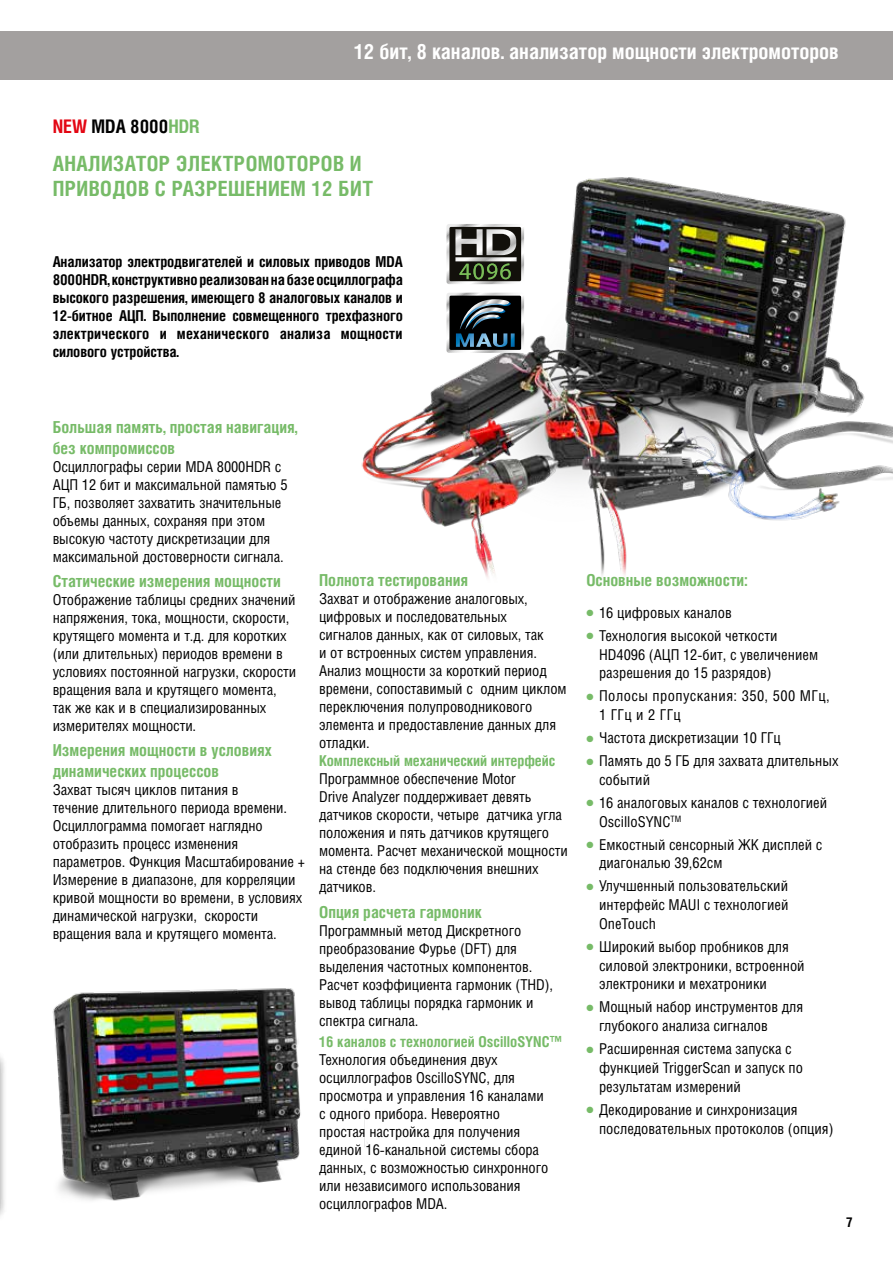
<style>
.page{position:relative;width:893px;height:1263px;background:#fff}
.page>*{position:absolute;margin:0;border:0;box-sizing:border-box;transform-origin:0 0}
.t1{font:700 21px/25.2px "Helios Cond C";letter-spacing:.02em;color:#77bb68}
.t2{font:700 21px "Helios Cond C";color:#fff}
.t3{font:700 18.75px "Helios Cond C";color:#000}
.t4{font:700 16.5px/21px "Helios Cond C";color:#77bb68}
.t5{font:15px/18px "Helios Cond C";letter-spacing:-.005em;color:#000}
.t6{font:700 15px/18px "Helios Cond C";letter-spacing:.01em;color:#000;text-align:justify}
.t7{font:700 15px "Helios Cond C";letter-spacing:-.005em;color:#77bb68}
.t8{font:15px/18.8px "Helios Cond C";letter-spacing:.03em;color:#000}
.t9{font:700 13.5px "Helios Cond C";color:#000}
.s1{color:#e30613}
.s2{color:#77bb68}
</style>
<div class="page">
<div style="left:0;top:31px;width:893px;height:48px;background:#a3a09f"></div>
<div style="left:0;top:1050px;width:7px;height:172px;background:#000;opacity:.75"></div>
<svg style="left:0;top:1057px;width:1px;height:151px"></svg>
<img style="left:361px;top:177px;width:532px;height:401px">
<img style="left:52px;top:988px;width:316px;height:213px">
<svg style="left:446px;top:293px;width:78px;height:60px;background:#404b52"></svg>
<svg style="left:446px;top:224px;width:78px;height:60px;background:#6a6d64"></svg>
<h1 class="t2" style="left:354px;top:39px;width:486px">12 бит, 8 каналов. анализатор мощности электромоторов</h1>
<p class="t3" style="left:53px;top:115px;width:149px"><span class="s1">NEW</span> MDA 8000<span class="s2">HDR</span></p>
<h1 class="t1" style="left:53px;top:150px;width:322px">АНАЛИЗАТОР ЭЛЕКТРОМОТОРОВ И<br>ПРИВОДОВ С РАЗРЕШЕНИЕМ 12 БИТ</h1>
<p class="t6" style="left:53px;top:252px;width:352px">Анализатор электродвигателей и силовых приводов MDA 8000HDR, конструктивно реализован на базе осциллографа высокого разрешения, имеющего 8 аналоговых каналов и 12-битное АЦП. Выполнение совмещенного трехфазного электрического и механического анализа мощности силового устройства.</p>
<p class="t4" style="left:53px;top:416px;width:246px">Большая память, простая навигация, без компромиссов</p>
<p class="t5" style="left:53px;top:457px;width:236px">Осциллографы серии MDA 8000HDR с АЦП 12 бит и максимальной памятью 5<br>ГБ, позволяет захватить значительные объемы данных, сохраняя при этом высокую частоту дискретизации для максимальной достоверности сигнала.</p>
<p class="t4" style="left:53px;top:570px;width:230px">Статические измерения мощности</p>
<p class="t5" style="left:53px;top:590px;width:245px">Отображение таблицы средних значений напряжения, тока, мощности, скорости, крутящего момента и т.д. для коротких (или длительных) периодов времени в условиях постоянной нагрузки, скорости вращения вала и крутящего момента, так же как и в специализированных измерителях мощности.</p>
<p class="t4" style="left:53px;top:739px;width:221px">Измерения мощности в условиях динамических процессов</p>
<p class="t5" style="left:53px;top:780px;width:254px">Захват тысяч циклов питания в<br>течение длительного периода времени.<br>Осциллограмма помогает наглядно отобразить процесс изменения параметров. Функция Масштабирование + Измерение в диапазоне, для корреляции кривой мощности во времени, в условиях динамической нагрузки, скорости вращения вала и крутящего момента.</p>
<p class="t4" style="left:319px;top:570px;width:150px">Полнота тестирования</p>
<p class="t5" style="left:319px;top:590px;width:249px">Захват и отображение аналоговых, цифровых и последовательных<br>сигналов данных, как от силовых, так<br>и от встроенных систем управления.<br>Анализ мощности за короткий период времени, сопоставимый с одним циклом переключения полупроводникового элемента и предоставление данных для отладки.</p>
<p class="t7" style="left:319px;top:752px;width:238px">Комплексный механический интерфейс</p>
<p class="t5" style="left:319px;top:770px;width:250px">Программное обеспечение Motor<br>Drive Analyzer поддерживает девять датчиков скорости, четыре датчика угла положения и пять датчиков крутящего момента. Расчет механической мощности на стенде без подключения внешних датчиков.</p>
<p class="t4" style="left:319px;top:901px;width:164px">Опция расчета гармоник</p>
<p class="t5" style="left:319px;top:921px;width:235px">Программный метод Дискретного преобразование Фурье (DFT) для выделения частотных компонентов.<br>Расчет коэффициента гармоник (THD), вывод таблицы порядка гармоник и спектра сигнала.</p>
<p class="t7" style="left:319px;top:1032px;width:244px">16 каналов с технологией OscilloSYNC™</p>
<p class="t5" style="left:319px;top:1050px;width:231px">Технология объединения двух осциллографов OscilloSYNC, для просмотра и управления 16 каналами с одного прибора. Невероятно простая настройка для получения единой 16-канальной системы сбора данных, с возможностью синхронного или независимого использования осциллографов MDA.</p>
<p class="t4" style="left:586px;top:570px;width:163px">Основные возможности:</p>
<p class="t5" style="left:586px;top:603px;width:147px"><span class="s2">●</span> 16 цифровых каналов</p>
<p class="t5" style="left:599px;top:626px;width:221px;line-height:18.8px;text-indent:-13px"><span class="s2">●</span> Технология высокой четкости<br>HD4096 (АЦП 12-бит, с увеличением разрешения до 15 разрядов)</p>
<p class="t8" style="left:599px;top:686px;width:232px;text-indent:-13px"><span class="s2">●</span> Полосы пропускания: 350, 500 МГц,<br>1 ГГц и 2 ГГц</p>
<p class="t5" style="left:586px;top:728px;width:196px"><span class="s2">●</span> Частота дискретизации 10 ГГц</p>
<p class="t5" style="left:599px;top:751px;width:241px;line-height:18.8px;text-indent:-13px"><span class="s2">●</span> Память до 5 ГБ для захвата длительных событий</p>
<p class="t5" style="left:599px;top:793px;width:230px;line-height:18.8px;text-indent:-13px"><span class="s2">●</span> 16 аналоговых каналов с технологией<br>OscilloSYNC<sup>TM</sup></p>
<p class="t5" style="left:599px;top:835px;width:225px;line-height:18.8px;text-indent:-13px"><span class="s2">●</span> Емкостный сенсорный ЖК дисплей с диагональю 39,62см</p>
<p class="t5" style="left:599px;top:876px;width:191px;line-height:18.8px;text-align:justify;text-indent:-13px"><span class="s2">●</span> Улучшенный пользовательский интерфейс MAUI с технологией OneTouch</p>
<p class="t5" style="left:599px;top:937px;width:207px;line-height:18.8px;text-indent:-13px"><span class="s2">●</span> Широкий выбор пробников для силовой электроники, встроенной электроники и мехатроники</p>
<p class="t5" style="left:599px;top:997px;width:206px;line-height:18.8px;text-indent:-13px"><span class="s2">●</span> Мощный набор инструментов для глубокого анализа сигналов</p>
<p class="t5" style="left:599px;top:1039px;width:205px;line-height:18.8px;text-indent:-13px"><span class="s2">●</span> Расширенная система запуска с функцией TriggerScan и запуск по результатам измерений</p>
<p class="t5" style="left:599px;top:1100px;width:236px;line-height:18.8px;text-indent:-13px"><span class="s2">●</span> Декодирование и синхронизация последовательных протоколов (опция)</p>
<p class="t9" style="left:846px;top:1214px;width:8px">7</p>
</div>
